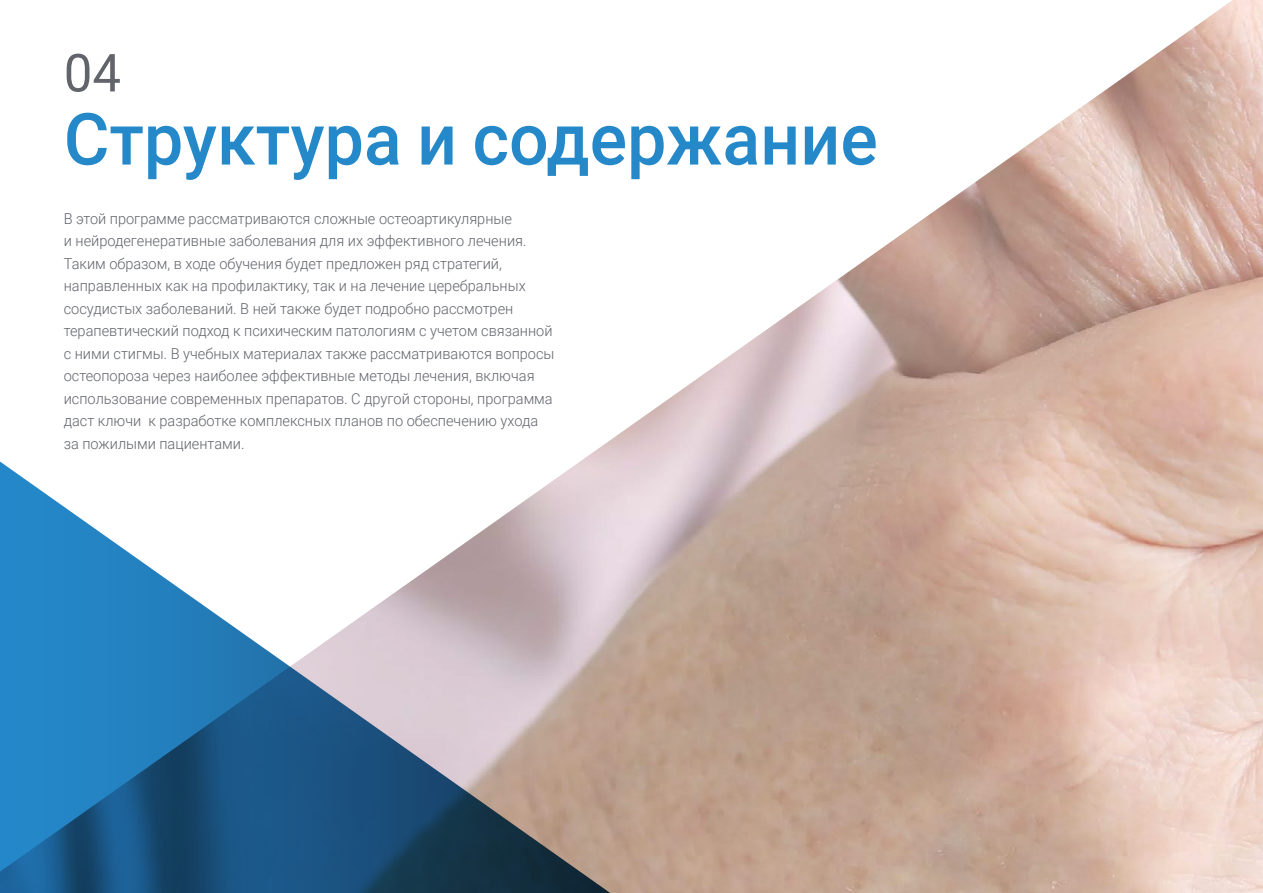
<style>
.page{position:relative;width:1263px;height:893px;background:#fff}
.page>*{position:absolute;margin:0;border:0;box-sizing:border-box;transform-origin:0 0}
.t1{font:500 72px "Roboto";color:#2488c9}
.t2{font:52.5px "Roboto";color:#61646a}
.t3{font:300 15px/22.5px "Roboto";color:#61646a}
</style>
<div class="page">
<img style="left:602px;top:0;width:661px;height:893px">
<svg style="left:0;top:446px;width:640px;height:447px"></svg>
<h2 class="t2" style="left:64px;top:36px;width:59px">04</h2>
<h1 class="t1" style="left:64px;top:89px;width:815px">Структура и содержание</h1>
<p class="t3" style="left:64px;top:207px;width:492px">В этой программе рассматриваются сложные остеоартикулярные<br>и нейродегенеративные заболевания для их эффективного лечения.<br>Таким образом, в ходе обучения будет предложен ряд стратегий, направленных как на профилактику, так и на лечение церебральных сосудистых заболеваний. В ней также будет подробно рассмотрен терапевтический подход к психическим патологиям с учетом связанной с ними стигмы. В учебных материалах также рассматриваются вопросы остеопороза через наиболее эффективные методы лечения, включая использование современных препаратов. С другой стороны, программа даст ключи к разработке комплексных планов по обеспечению ухода за пожилыми пациентами.</p>
</div>
